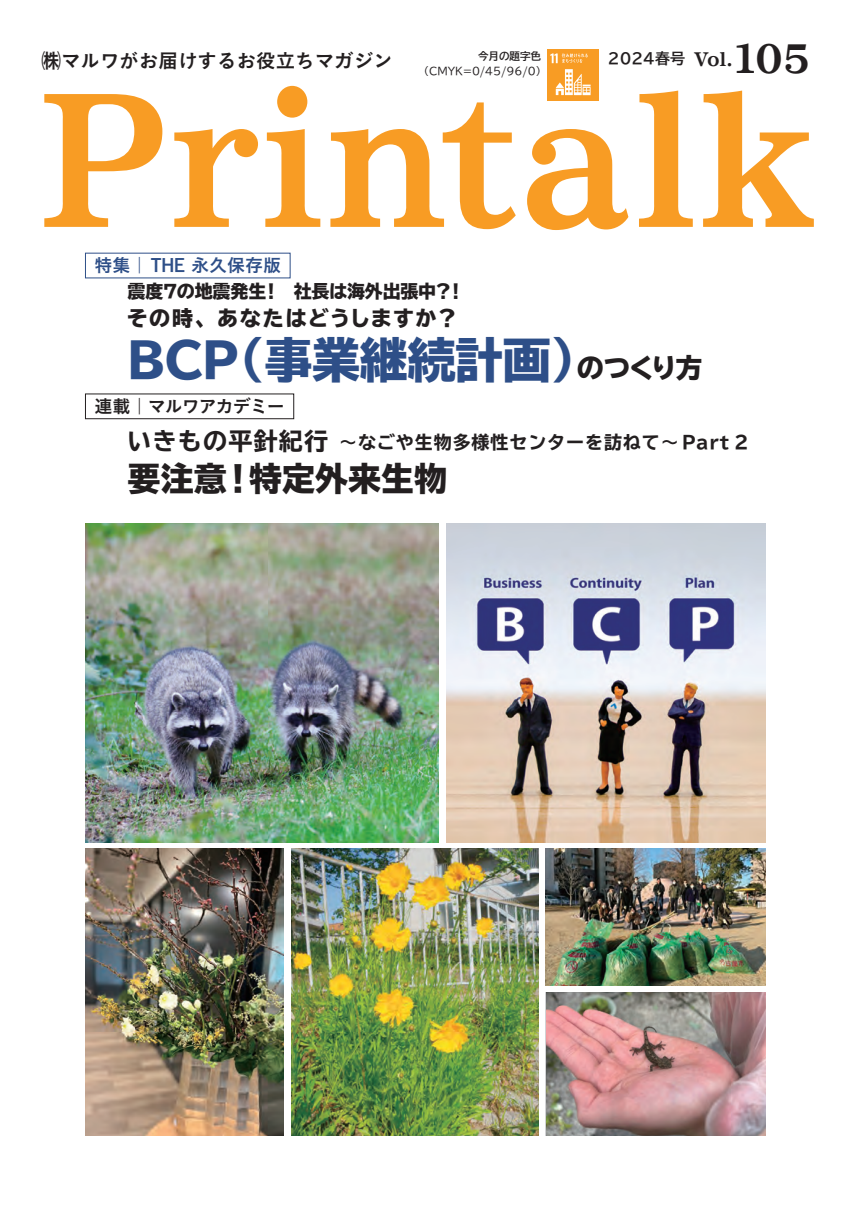
<style>
.page{position:relative;width:851px;height:1221px;background:#fff}
.page>*{position:absolute;margin:0;border:0;box-sizing:border-box;transform-origin:0 0}
.t1{font:800 174.75px "TBUD Min Std";letter-spacing:-.005em;color:#f89c24;scale:.95 1}
.t2{font:800 48px "TBUD Go Std";letter-spacing:-.01em;color:#2e4f88}
.t3{font:800 37.65px "TBUD Min Std";color:#231f20}
.t4{font:800 33px "TBUD Go Std";color:#231f20}
.t5{font:800 27px "TBUD Go Std";letter-spacing:-.075em;color:#231f20}
.t6{font:700 expanded 24px "TBUD Go Std";letter-spacing:.05em;color:#231f20}
.t7{font:800 21px "TBUD Go Std";letter-spacing:.06em;color:#231f20}
.t8{font:19.5px "Koburina Go Std W6";color:#231f20}
.t9{font:700 expanded 18px "TBUD Go Std";letter-spacing:.05em;color:#231f20}
.t10{font:800 18px "TBUD Go Std";letter-spacing:-.01em;color:#231f20}
.t11{font:18px "Koburina Go Std W6";letter-spacing:-.055em;color:#231f20}
.t12{font:18px "Koburina Go Std W6";color:#2e4f88}
.t13{font:800 18px "TBUD Min Std";color:#231f20}
.t14{font:700 15px "TBUD Go Std";color:#231f20}
.t15{font:10.5px "TBUD Go Std";color:#231f20}
.t16{font:700 10.5px "TBUD Go Std";color:#231f20}
</style>
<div class="page">
<div style="left:85px;top:393px;width:209px;height:26px;border:1px solid #231f20"></div>
<img style="left:446px;top:523px;width:319px;height:319px">
<img style="left:292px;top:848px;width:246px;height:287px">
<img style="left:545px;top:848px;width:220px;height:137px">
<img style="left:85px;top:848px;width:198px;height:287px">
<img style="left:85px;top:523px;width:353px;height:319px">
<img style="left:546px;top:992px;width:219px;height:143px">
<div style="left:547px;top:49px;width:51px;height:51px;background:#f89c24"></div>
<svg style="left:555px;top:69px;width:35px;height:26px"></svg>
<svg style="left:550px;top:53px;width:37px;height:10px"></svg>
<p class="t8" style="left:42px;top:46px;width:353px">㈱マルワがお届けするお役立ちマガジン</p>
<p class="t16" style="left:478px;top:48px;width:64px">今月の題字色</p>
<p class="t15" style="left:418px;top:63px;width:129px">（CMYK=0/45/96/0(</p>
<p class="t14" style="left:608px;top:46px;width:79px">2024春号</p>
<h3 class="t3" style="left:726px;top:29px;width:85px"><sup>.</sup>105</h3>
<p class="t13" style="left:694px;top:45px;width:34px">Vol</p>
<h1 class="t1" style="left:41px;top:24px;width:817px">Printalk</h1>
<p class="t12" style="left:94px;top:252px;width:188px">特集｜THE 永久保存版</p>
<p class="t10" style="left:262px;top:281px;width:192px">！　社長は海外出張中?</p>
<p class="t10" style="left:128px;top:281px;width:140px">震度７の地震発生</p>
<p class="t7" style="left:127px;top:307px;width:332px">その時、あなたはどうしますか?</p>
<p class="t10" style="left:447px;top:281px;width:19px">!</p>
<h2 class="t2" style="left:217px;top:333px;width:382px">（事業継続計画）</h2>
<h2 class="t2" style="left:122px;top:333px;width:124px">ＢＣＰ</h2>
<h3 class="t5" style="left:576px;top:352px;width:127px">のつくり方</h3>
<p class="t11" style="left:94px;top:392px;width:192px">連載｜マルワアカデミー</p>
<h3 class="t6" style="left:128px;top:427px;width:202px">いきもの平針紀行</h3>
<h3 class="t4" style="left:249px;top:460px;width:199px">特定外来生物</h3>
<p class="t9" style="left:339px;top:432px;width:413px">～なごや生物多様性センターを訪ねて～ Part２</p>
<h3 class="t4" style="left:128px;top:460px;width:100px">要注意</h3>
<h3 class="t4" style="left:221px;top:460px;width:34px">！</h3>
</div>
